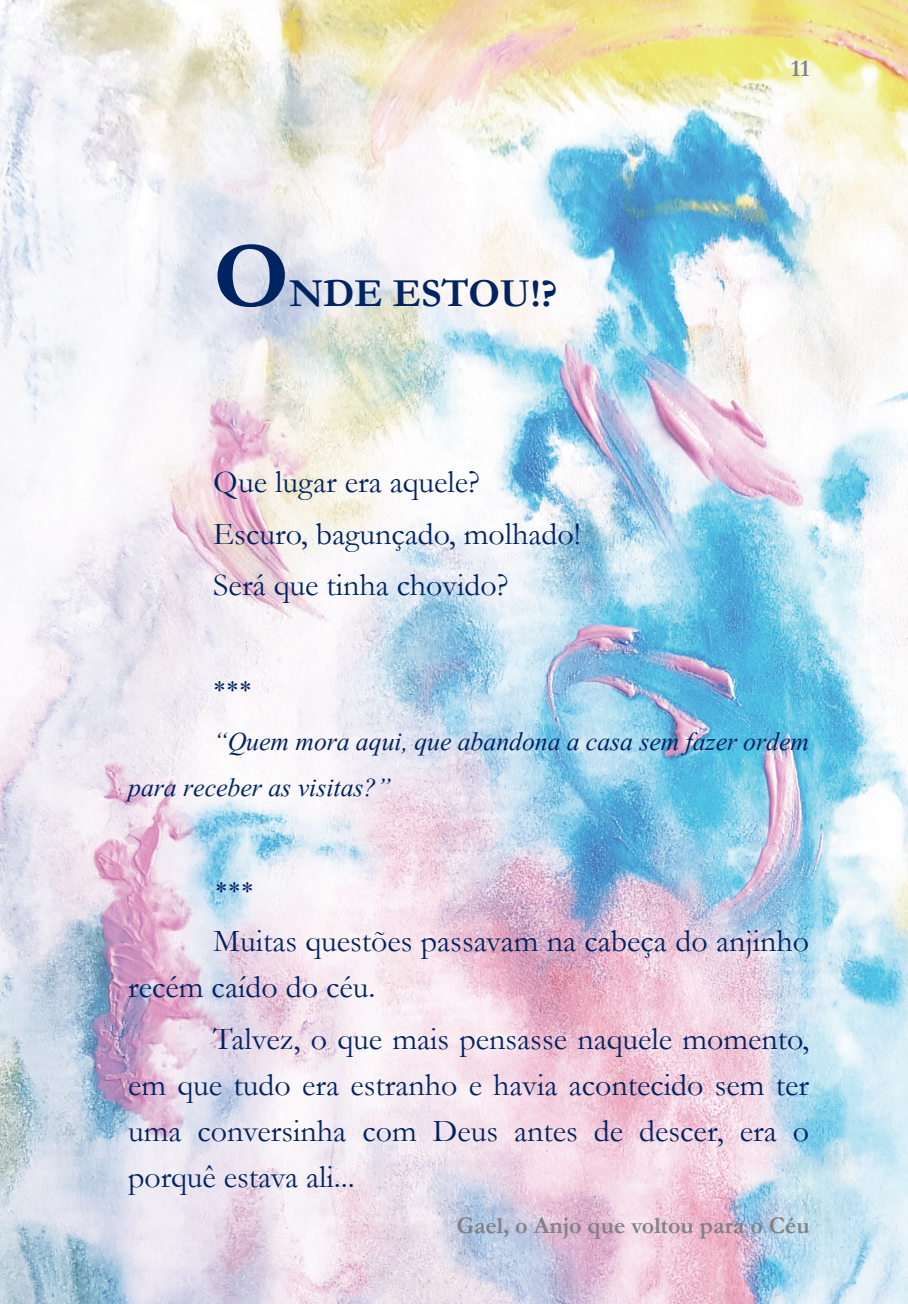
<style>
.page{position:relative;width:908px;height:1304px;background:#fff}
.page>*{position:absolute;margin:0;border:0;box-sizing:border-box;transform-origin:0 0}
.t1{font:700 96px "Garamond";color:#002361}
.t2{font:700 40px "Garamond";color:#002361}
.t3{font:32px/46px "Garamond";color:#002361}
.t4{font:italic 32px/46px "Aparajita";color:#002361}
.t5{font:32px "Aparajita";color:#002361}
.t6{font:700 24px "Garamond";color:#808285}
</style>
<div class="page">
<img style="left:0;top:0;width:907px;height:1304px">
<svg style="left:904px;top:1300px;width:4px;height:4px"></svg>
<h1 class="t1" style="left:213px;top:211px;width:78px">O</h1>
<p class="t2" style="left:289px;top:267px;width:269px">NDE ESTOU!?</p>
<p class="t3" style="left:213px;top:455px;width:369px;line-height:51.6px">Que lugar era aquele?<br>Escuro, bagunçado, molhado!<br>Será que tinha chovido?</p>
<p class="t5" style="left:213px;top:674px;width:40px">***</p>
<p class="t6" style="left:790px;top:52px;width:21px">11</p>
<p class="t4" style="left:128px;top:722px;width:682px;text-indent:85px">“Quem mora aqui, que abandona a casa sem fazer ordem para receber as visitas?”</p>
<p class="t4" style="left:213px;top:871px;width:40px">***</p>
<p class="t3" style="left:128px;top:917px;width:682px;text-indent:85px">Muitas questões passavam na cabeça do anjinho recém caído do céu.</p>
<p class="t3" style="left:128px;top:1015px;width:682px;text-align:justify;text-indent:85px">Talvez, o que mais pensasse naquele momento, em que tudo era estranho e havia acontecido sem ter uma conversinha com Deus antes de descer, era o porquê estava ali...</p>
<p class="t6" style="left:456px;top:1209px;width:354px">Gael, o Anjo que voltou para o Céu</p>
</div>
